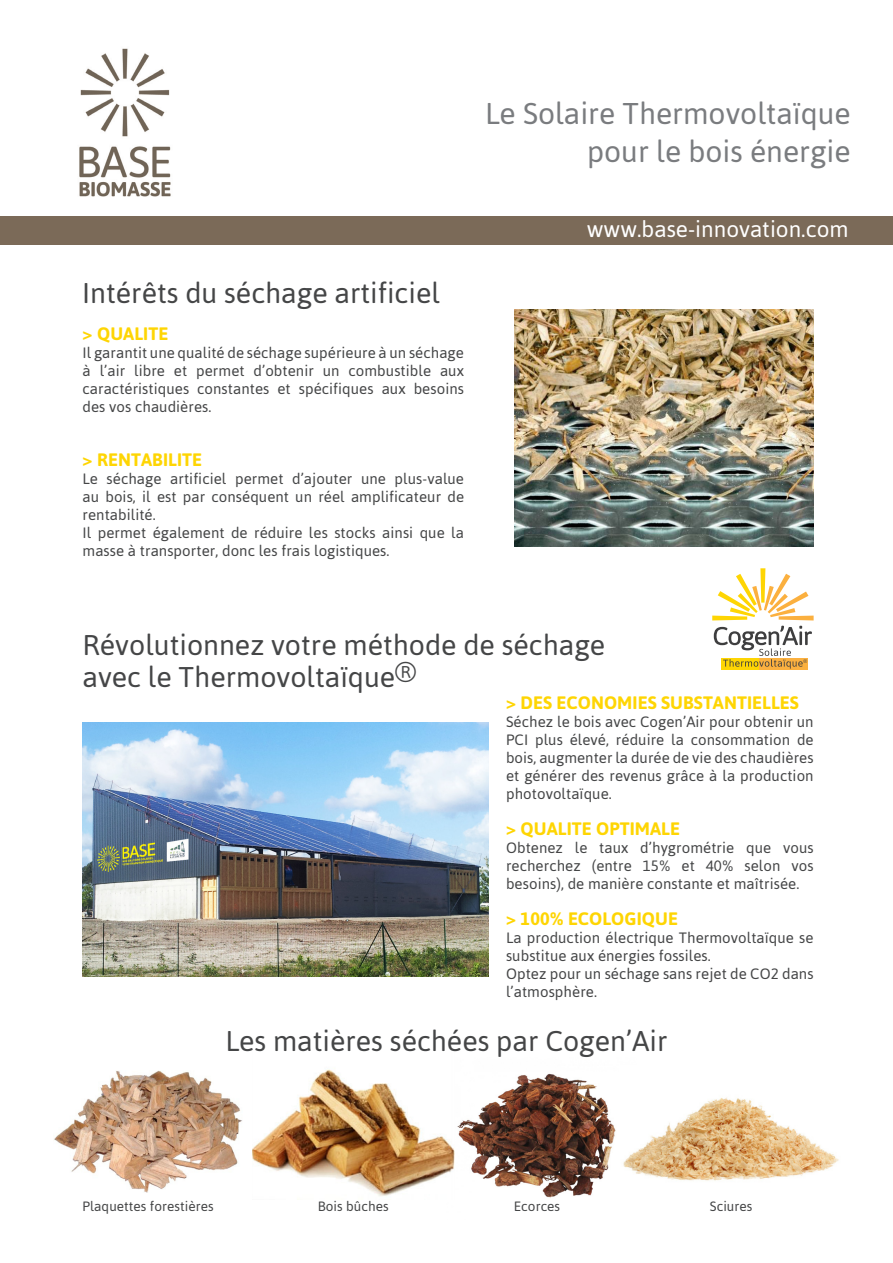
<style>
.page{position:relative;width:893px;height:1263px;background:#fff}
.page>*{position:absolute;margin:0;border:0;box-sizing:border-box;transform-origin:0 0}
.t1{font:30px "Asap";color:#7a7c7f}
.t2{font:28.5px "Asap";color:#454647}
.t3{font:22.5px "Asap";color:#fff}
.t4{font:700 18px "Asap";letter-spacing:.005em;color:#fed503}
.t5{font:15px/18px "Asap";letter-spacing:.005em;color:#454647;text-align:justify}
.t6{font:13.5px "Asap";letter-spacing:.005em;color:#454647}
</style>
<div class="page">
<img style="left:454px;top:1073px;width:162px;height:125px">
<img style="left:79px;top:48px;width:92px;height:149px">
<div style="left:0;top:216px;width:893px;height:28px;background:#7b6a58"></div>
<img style="left:252px;top:1069px;width:202px;height:127px">
<img style="left:54px;top:1070px;width:188px;height:123px">
<img style="left:623px;top:1097px;width:216px;height:84px">
<svg style="left:712px;top:568px;width:102px;height:52px"></svg>
<div style="left:721px;top:658px;width:42px;height:12px;background:#fed503"></div>
<div style="left:759px;top:658px;width:49px;height:12px;background:#fbb03f"></div>
<svg style="left:714px;top:626px;width:98px;height:43px"></svg>
<img style="left:82px;top:722px;width:407px;height:254px">
<img style="left:514px;top:310px;width:300px;height:236px">
<p class="t1" style="left:485px;top:96px;width:367px">Le Solaire Thermovoltaïque</p>
<p class="t1" style="left:587px;top:134px;width:265px">pour le bois énergie</p>
<p class="t2" style="left:82px;top:276px;width:359px">Intérêts du séchage artificiel</p>
<p class="t4" style="left:83px;top:323px;width:87px">&gt; QUALITE</p>
<p class="t5" style="left:83px;top:343px;width:383px">Il garantit une qualité de séchage supérieure à un séchage à l’air libre et permet d’obtenir un combustible aux caractéristiques constantes et spécifiques aux besoins des vos chaudières.</p>
<p class="t4" style="left:83px;top:449px;width:121px">&gt; RENTABILITE</p>
<p class="t5" style="left:83px;top:469px;width:383px">Le séchage artificiel permet d’ajouter une plus-value au bois, il est par conséquent un réel amplificateur de rentabilité.</p>
<p class="t5" style="left:83px;top:523px;width:383px">Il permet également de réduire les stocks ainsi que la masse à transporter, donc les frais logistiques.</p>
<p class="t3" style="left:587px;top:216px;width:263px">www.base-innovation.com</p>
<p class="t2" style="left:83px;top:629px;width:524px">Révolutionnez votre méthode de séchage</p>
<p class="t2" style="left:83px;top:660px;width:335px">avec le Thermovoltaïque®</p>
<p class="t4" style="left:506px;top:692px;width:294px">&gt; DES ECONOMIES SUBSTANTIELLES</p>
<p class="t5" style="left:506px;top:713px;width:309px">Séchez le bois avec Cogen’Air pour obtenir un PCI plus élevé, réduire la consommation de bois, augmenter la durée de vie des chaudières et générer des revenus grâce à la production photovoltaïque.</p>
<p class="t4" style="left:506px;top:818px;width:175px">&gt; QUALITE OPTIMALE</p>
<p class="t5" style="left:506px;top:839px;width:309px">Obtenez le taux d’hygrométrie que vous recherchez (entre 15% et 40% selon vos besoins), de manière constante et maîtrisée.</p>
<p class="t4" style="left:506px;top:908px;width:173px">&gt; 100% ECOLOGIQUE</p>
<p class="t5" style="left:506px;top:929px;width:309px">La production électrique Thermovoltaïque se substitue aux énergies fossiles.</p>
<p class="t5" style="left:506px;top:965px;width:309px">Optez pour un séchage sans rejet de CO2 dans l’atmosphère.</p>
<p class="t2" style="left:225px;top:1025px;width:444px">Les matières séchées par Cogen’Air</p>
<p class="t6" style="left:82px;top:1198px;width:133px">Plaquettes forestières</p>
<p class="t6" style="left:318px;top:1198px;width:72px">Bois bûches</p>
<p class="t6" style="left:710px;top:1198px;width:44px">Sciures</p>
<p class="t6" style="left:514px;top:1198px;width:48px">Ecorces</p>
</div>
